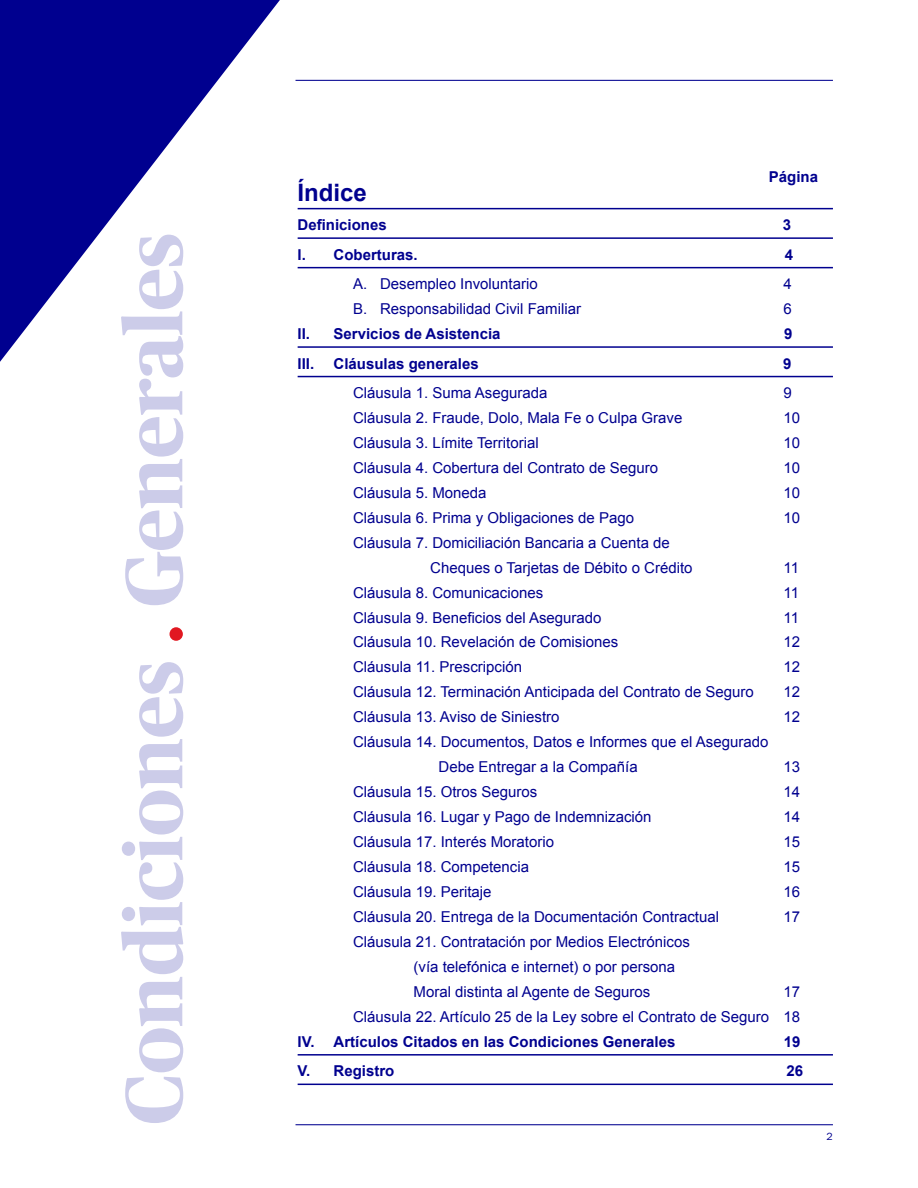
<style>
.page{position:relative;width:918px;height:1188px;background:#fff}
.page>*{position:absolute;margin:0;border:0;box-sizing:border-box;transform-origin:0 0}
.t1{font:700 81px "Publico Headline";color:#cccce9}
.t2{font:700 24px "Arial";color:#00008f}
.t3{font:15px/24.9px "Arial";color:#00008f}
.t4{font:700 15px "Arial";color:#00008f}
.t5{font:10.5px "ITC Franklin Gothic Std";color:#00008f}
.s1{color:#e11821}
</style>
<div class="page">
<hr style="left:296px;top:1124px;width:537px;height:1px;background:#00008f">
<hr style="left:296px;top:80px;width:537px;height:1px;background:#00008f">
<svg style="left:0;top:0;width:298px;height:378px"></svg>
<hr style="left:298px;top:208px;width:535px;height:1px;background:#00008f">
<hr style="left:298px;top:237px;width:535px;height:2px;background:#00008f">
<hr style="left:298px;top:267px;width:535px;height:1px;background:#00008f">
<hr style="left:298px;top:346px;width:535px;height:2px;background:#00008f">
<hr style="left:298px;top:376px;width:535px;height:1px;background:#00008f">
<hr style="left:298px;top:1054px;width:535px;height:2px;background:#00008f">
<hr style="left:298px;top:1084px;width:535px;height:1px;background:#00008f">
<h1 class="t1" style="left:96px;top:1125px;width:894px;rotate:-90deg">Condiciones <span class="s1">.</span> Generales</h1>
<p class="t4" style="left:769px;top:167px;width:51px">Página</p>
<h2 class="t2" style="left:298px;top:177px;width:71px">Índice</h2>
<p class="t4" style="left:298px;top:215px;width:91px">Definiciones</p>
<p class="t4" style="left:783px;top:215px;width:10px">3</p>
<p class="t4" style="left:298px;top:245px;width:122px">I. Coberturas.</p>
<p class="t4" style="left:785px;top:245px;width:10px">4</p>
<p class="t3" style="left:353px;top:272px;width:186px">A. Desempleo Involuntario</p>
<p class="t3" style="left:784px;top:272px;width:10px">4</p>
<p class="t3" style="left:353px;top:296px;width:229px">B. Responsabilidad Civil Familiar</p>
<p class="t3" style="left:784px;top:296px;width:10px">6</p>
<p class="t4" style="left:298px;top:324px;width:205px">II. Servicios de Asistencia</p>
<p class="t4" style="left:784px;top:324px;width:10px">9</p>
<p class="t4" style="left:298px;top:354px;width:18px">III.</p>
<p class="t4" style="left:334px;top:354px;width:147px">Cláusulas generales</p>
<p class="t4" style="left:783px;top:354px;width:10px">9</p>
<p class="t3" style="left:353px;top:380px;width:196px">Cláusula 1. Suma Asegurada</p>
<p class="t3" style="left:784px;top:380px;width:10px">9</p>
<p class="t3" style="left:353px;top:405px;width:331px">Cláusula 2. Fraude, Dolo, Mala Fe o Culpa Grave</p>
<p class="t3" style="left:784px;top:405px;width:18px">10</p>
<p class="t3" style="left:353px;top:430px;width:187px">Cláusula 3. Límite Territorial</p>
<p class="t3" style="left:784px;top:430px;width:18px">10</p>
<p class="t3" style="left:353px;top:455px;width:307px">Cláusula 4. Cobertura del Contrato de Seguro</p>
<p class="t3" style="left:784px;top:455px;width:18px">10</p>
<p class="t3" style="left:353px;top:480px;width:135px">Cláusula 5. Moneda</p>
<p class="t3" style="left:784px;top:480px;width:18px">10</p>
<p class="t3" style="left:353px;top:505px;width:282px">Cláusula 6. Prima y Obligaciones de Pago</p>
<p class="t3" style="left:784px;top:505px;width:18px">10</p>
<p class="t3" style="left:430px;top:530px;width:264px;text-indent:-77px">Cláusula 7. Domiciliación Bancaria a Cuenta de<br>Cheques o Tarjetas de Débito o Crédito</p>
<p class="t3" style="left:784px;top:555px;width:17px">11</p>
<p class="t3" style="left:353px;top:580px;width:192px">Cláusula 8. Comunicaciones</p>
<p class="t3" style="left:784px;top:580px;width:17px">11</p>
<p class="t3" style="left:353px;top:605px;width:250px">Cláusula 9. Beneficios del Asegurado</p>
<p class="t3" style="left:784px;top:605px;width:17px">11</p>
<p class="t3" style="left:353px;top:630px;width:267px">Cláusula 10. Revelación de Comisiones</p>
<p class="t3" style="left:784px;top:630px;width:18px">12</p>
<p class="t3" style="left:353px;top:655px;width:170px">Cláusula 11. Prescripción</p>
<p class="t3" style="left:784px;top:655px;width:18px">12</p>
<p class="t3" style="left:353px;top:680px;width:402px">Cláusula 12. Terminación Anticipada del Contrato de Seguro</p>
<p class="t3" style="left:784px;top:680px;width:18px">12</p>
<p class="t3" style="left:353px;top:705px;width:208px">Cláusula 13. Aviso de Siniestro</p>
<p class="t3" style="left:784px;top:705px;width:18px">12</p>
<p class="t3" style="left:439px;top:730px;width:331px;text-indent:-85px">Cláusula 14. Documentos, Datos e Informes que el Asegurado<br>Debe Entregar a la Compañía</p>
<p class="t3" style="left:784px;top:755px;width:18px">13</p>
<p class="t3" style="left:353px;top:780px;width:186px">Cláusula 15. Otros Seguros</p>
<p class="t3" style="left:784px;top:780px;width:18px">14</p>
<p class="t3" style="left:353px;top:805px;width:300px">Cláusula 16. Lugar y Pago de Indemnización</p>
<p class="t3" style="left:784px;top:805px;width:18px">14</p>
<p class="t3" style="left:353px;top:829px;width:202px">Cláusula 17. Interés Moratorio</p>
<p class="t3" style="left:784px;top:829px;width:18px">15</p>
<p class="t3" style="left:353px;top:854px;width:177px">Cláusula 18. Competencia</p>
<p class="t3" style="left:784px;top:854px;width:18px">15</p>
<p class="t3" style="left:353px;top:879px;width:140px">Cláusula 19. Peritaje</p>
<p class="t3" style="left:784px;top:879px;width:18px">16</p>
<p class="t3" style="left:353px;top:904px;width:367px">Cláusula 20. Entrega de la Documentación Contractual</p>
<p class="t3" style="left:784px;top:904px;width:18px">17</p>
<p class="t3" style="left:414px;top:929px;width:278px;text-indent:-60px">Cláusula 21. Contratación por Medios Electrónicos (vía telefónica e internet) o por persona<br>Moral distinta al Agente de Seguros</p>
<p class="t3" style="left:353px;top:979px;width:449px;text-align:right">17<br>Cláusula 22. Artículo 25 de la Ley sobre el Contrato de Seguro 18</p>
<p class="t4" style="left:298px;top:1032px;width:379px">IV. Artículos Citados en las Condiciones Generales</p>
<p class="t4" style="left:784px;top:1032px;width:18px">19</p>
<p class="t4" style="left:298px;top:1061px;width:98px">V. Registro</p>
<p class="t4" style="left:786px;top:1061px;width:18px">26</p>
<p class="t5" style="left:827px;top:1130px;width:8px">2</p>
</div>
